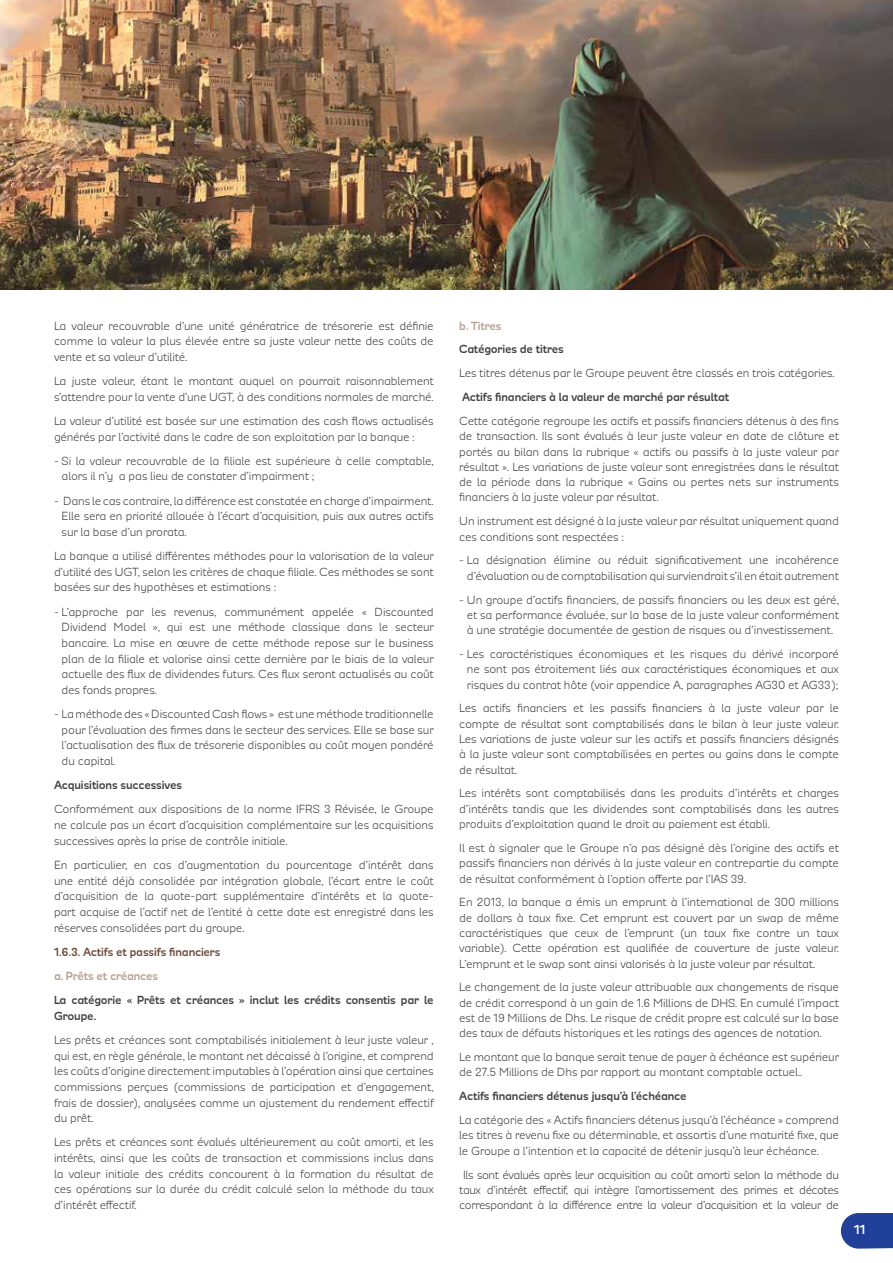
<style>
.page{position:relative;width:893px;height:1263px;background:#fff}
.page>*{position:absolute;margin:0;border:0;box-sizing:border-box;transform-origin:0 0}
.t1{font:700 15px "Modernica";color:#fff}
.t2{font:13.5px/15.6px "Modernica";letter-spacing:-.01em;color:#414042;text-align:justify}
.t3{font:700 13.5px/15.6px "Modernica";letter-spacing:-.01em;color:#414042}
.t4{font:700 13.5px "Modernica";letter-spacing:-.005em;color:#6f4b3c}
.t5{font:700 13.5px "Modernica";letter-spacing:-.01em;color:#b6a095}
</style>
<div class="page">
<svg style="left:841px;top:1213px;width:52px;height:35px;background:#304da0"></svg>
<img style="left:0;top:0;width:893px;height:289px">
<p class="t2" style="left:54px;top:318px;width:381px">La valeur recouvrable d’une unité génératrice de trésorerie est définie comme la valeur la plus élevée entre sa juste valeur nette des coûts de vente et sa valeur d’utilité.</p>
<p class="t2" style="left:54px;top:373px;width:381px">La juste valeur, étant le montant auquel on pourrait raisonnablement s’attendre pour la vente d’une UGT, à des conditions normales de marché.</p>
<p class="t2" style="left:54px;top:413px;width:381px">La valeur d’utilité est basée sur une estimation des cash flows actualisés générés par l’activité dans le cadre de son exploitation par la banque :</p>
<p class="t2" style="left:62px;top:453px;width:374px;text-indent:-8px">- Si la valeur recouvrable de la filiale est supérieure à celle comptable, alors il n’y a pas lieu de constater d’impairment ;</p>
<p class="t2" style="left:62px;top:493px;width:374px;text-indent:-8px">- Dans le cas contraire, la différence est constatée en charge d’impairment.<br>Elle sera en priorité allouée à l’écart d’acquisition, puis aux autres actifs sur la base d’un prorata.</p>
<p class="t2" style="left:54px;top:548px;width:381px">La banque a utilisé différentes méthodes pour la valorisation de la valeur d’utilité des UGT, selon les critères de chaque filiale. Ces méthodes se sont basées sur des hypothèses et estimations :</p>
<p class="t2" style="left:62px;top:604px;width:374px;text-indent:-8px">- L’approche par les revenus, communément appelée « Discounted Dividend Model », qui est une méthode classique dans le secteur bancaire. La mise en œuvre de cette méthode repose sur le business plan de la filiale et valorise ainsi cette dernière par le biais de la valeur actuelle des flux de dividendes futurs. Ces flux seront actualisés au coût des fonds propres.</p>
<p class="t2" style="left:62px;top:706px;width:374px;text-indent:-8px">- La méthode des « Discounted Cash flows » est une méthode traditionnelle pour l’évaluation des firmes dans le secteur des services. Elle se base sur l’actualisation des flux de trésorerie disponibles au coût moyen pondéré du capital.</p>
<p class="t3" style="left:54px;top:778px;width:129px">Acquisitions successives</p>
<p class="t2" style="left:54px;top:802px;width:381px">Conformément aux dispositions de la norme IFRS 3 Révisée, le Groupe ne calcule pas un écart d’acquisition complémentaire sur les acquisitions successives après la prise de contrôle initiale.</p>
<p class="t2" style="left:54px;top:857px;width:381px">En particulier, en cas d’augmentation du pourcentage d’intérêt dans une entité déjà consolidée par intégration globale, l’écart entre le coût d’acquisition de la quote-part supplémentaire d’intérêts et la quote&shy;part acquise de l’actif net de l’entité à cette date est enregistré dans les réserves consolidées part du groupe.</p>
<p class="t4" style="left:54px;top:945px;width:168px">1.6.3. Actifs et passifs financiers</p>
<p class="t5" style="left:54px;top:969px;width:106px">a. Prêts et créances</p>
<p class="t3" style="left:54px;top:992px;width:381px">La catégorie « Prêts et créances » inclut les crédits consentis par le<br>Groupe.</p>
<p class="t2" style="left:54px;top:1032px;width:381px">Les prêts et créances sont comptabilisés initialement à leur juste valeur , qui est, en règle générale, le montant net décaissé à l’origine, et comprend les coûts d’origine directement imputables à l’opération ainsi que certaines commissions perçues (commissions de participation et d’engagement, frais de dossier), analysées comme un ajustement du rendement effectif du prêt.</p>
<p class="t2" style="left:54px;top:1135px;width:381px">Les prêts et créances sont évalués ultérieurement au coût amorti, et les intérêts, ainsi que les coûts de transaction et commissions inclus dans la valeur initiale des crédits concourent à la formation du résultat de ces opérations sur la durée du crédit calculé selon la méthode du taux d’intérêt effectif.</p>
<p class="t5" style="left:459px;top:319px;width:44px">b. Titres</p>
<p class="t3" style="left:459px;top:342px;width:106px">Catégories de titres</p>
<p class="t2" style="left:459px;top:366px;width:377px">Les titres détenus par le Groupe peuvent être classés en trois catégories.</p>
<p class="t3" style="left:462px;top:390px;width:268px">Actifs financiers à la valeur de marché par résultat</p>
<p class="t2" style="left:459px;top:413px;width:381px">Cette catégorie regroupe les actifs et passifs financiers détenus à des fins de transaction. Ils sont évalués à leur juste valeur en date de clôture et portés au bilan dans la rubrique « actifs ou passifs à la juste valeur par résultat ». Les variations de juste valeur sont enregistrées dans le résultat de la période dans la rubrique « Gains ou pertes nets sur instruments financiers à la juste valeur par résultat.</p>
<p class="t2" style="left:459px;top:514px;width:381px">Un instrument est désigné à la juste valeur par résultat uniquement quand ces conditions sont respectées :</p>
<p class="t2" style="left:459px;top:553px;width:381px;text-align:center">- La désignation élimine ou réduit significativement une incohérence d’évaluation ou de comptabilisation qui surviendrait s’il en était autrement</p>
<p class="t2" style="left:459px;top:592px;width:381px;text-align:center">- Un groupe d’actifs financiers, de passifs financiers ou les deux est géré, et sa performance évaluée, sur la base de la juste valeur conformément à une stratégie documentée de gestion de risques ou d’investissement.</p>
<p class="t2" style="left:459px;top:646px;width:381px;text-align:center">- Les caractéristiques économiques et les risques du dérivé incorporé ne sont pas étroitement liés aux caractéristiques économiques et aux risques du contrat hôte (voir appendice A, paragraphes AG30 et AG33);</p>
<p class="t2" style="left:459px;top:701px;width:381px">Les actifs financiers et les passifs financiers à la juste valeur par le compte de résultat sont comptabilisés dans le bilan à leur juste valeur.<br>Les variations de juste valeur sur les actifs et passifs financiers désignés à la juste valeur sont comptabilisées en pertes ou gains dans le compte de résultat.</p>
<p class="t2" style="left:459px;top:786px;width:381px">Les intérêts sont comptabilisés dans les produits d’intérêts et charges d’intérêts tandis que les dividendes sont comptabilisés dans les autres produits d’exploitation quand le droit au paiement est établi.</p>
<p class="t2" style="left:459px;top:840px;width:381px">Il est à signaler que le Groupe n’a pas désigné dès l’origine des actifs et passifs financiers non dérivés à la juste valeur en contrepartie du compte de résultat conformément à l’option offerte par l’IAS 39.</p>
<p class="t2" style="left:459px;top:895px;width:381px">En 2013, la banque a émis un emprunt à l’international de 300 millions de dollars à taux fixe. Cet emprunt est couvert par un swap de même caractéristiques que ceux de l’emprunt (un taux fixe contre un taux variable). Cette opération est qualifiée de couverture de juste valeur.<br>L’emprunt et le swap sont ainsi valorisés à la juste valeur par résultat.</p>
<p class="t2" style="left:459px;top:980px;width:381px">Le changement de la juste valeur attribuable aux changements de risque de crédit correspond à un gain de 1.6 Millions de DHS. En cumulé l’impact est de 19 Millions de Dhs. Le risque de crédit propre est calculé sur la base des taux de défauts historiques et les ratings des agences de notation.</p>
<p class="t2" style="left:459px;top:1050px;width:381px">Le montant que la banque serait tenue de payer à échéance est supérieur de 27.5 Millions de Dhs par rapport au montant comptable actuel..</p>
<p class="t3" style="left:459px;top:1089px;width:229px">Actifs financiers détenus jusqu’à l’échéance</p>
<p class="t2" style="left:459px;top:1113px;width:381px">La catégorie des « Actifs financiers détenus jusqu’à l’échéance » comprend les titres à revenu fixe ou déterminable, et assortis d’une maturité fixe, que le Groupe a l’intention et la capacité de détenir jusqu’à leur échéance.</p>
<p class="t2" style="left:459px;top:1167px;width:381px">Ils sont évalués après leur acquisition au coût amorti selon la méthode du taux d’intérêt effectif, qui intègre l’amortissement des primes et décotes correspondant à la différence entre la valeur d’acquisition et la valeur de</p>
<p class="t1" style="left:854px;top:1223px;width:13px">11</p>
</div>
